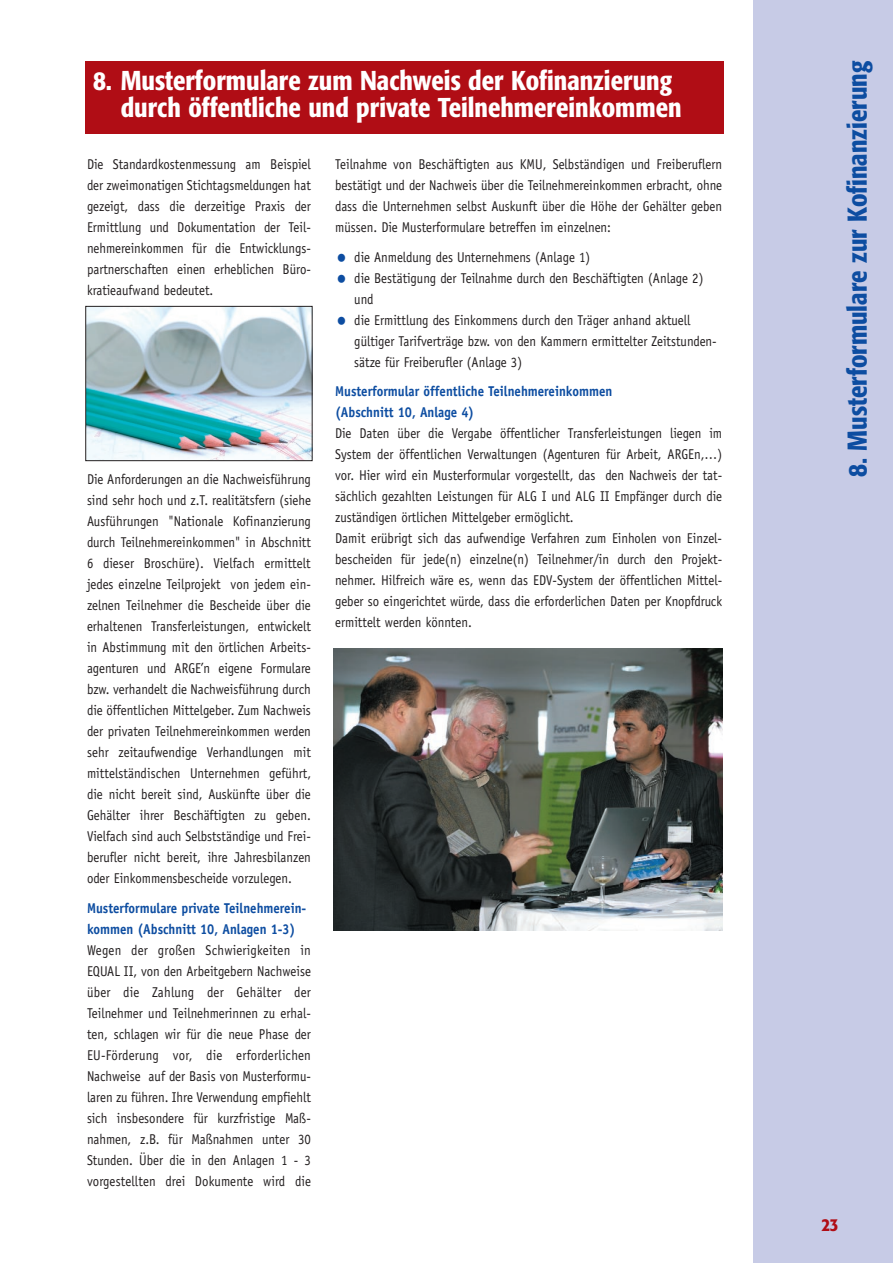
<style>
.page{position:relative;width:893px;height:1263px;background:#fff}
.page>*{position:absolute;margin:0;border:0;box-sizing:border-box;transform-origin:0 0}
.t1{font:500 27px/27px "Formata Condensed BQ";color:#fff}
.t2{font:500 27px "Formata Condensed BQ";color:#0d4da1}
.t3{font:500 18px "Formata Condensed BQ";color:#b00d15}
.t4{font:14.25px/21px "Officina Sans";color:#231f20;text-align:justify;scale:.9 1}
.t5{font:700 14.25px/21px "Officina Sans";color:#0d4da1;scale:.9 1}
</style>
<div class="page">
<div style="left:753px;top:0;width:139px;height:1263px;background:#c7cbe6"></div>
<div style="left:85px;top:62px;width:638px;height:72px;background:#b00d15"></div>
<img style="left:87px;top:308px;width:223px;height:151px">
<div style="left:85px;top:306px;width:227px;height:155px;border:1px solid #231f20"></div>
<img style="left:333px;top:649px;width:389px;height:282px">
<h1 class="t1" style="left:121px;top:70px;width:562px;text-indent:-28px">8. Musterformulare zum Nachweis der Kofinanzierung durch öffentliche und private Teilnehmereinkommen</h1>
<p class="t4" style="left:87px;top:155px;width:250px">Die Standardkostenmessung am Beispiel der zweimonatigen Stichtagsmeldungen hat gezeigt, dass die derzeitige Praxis der Ermittlung und Dokumentation der Teil&shy;nehmereinkommen für die Entwicklungs&shy;partnerschaften einen erheblichen Büro&shy;kratieaufwand bedeutet.</p>
<p class="t4" style="left:87px;top:470px;width:251px">Die Anforderungen an die Nachweisführung sind sehr hoch und z.T. realitätsfern (siehe Ausführungen "Nationale Kofinanzierung durch Teilnehmereinkommen" in Abschnitt 6 dieser Broschüre). Vielfach ermittelt jedes einzelne Teilprojekt von jedem ein&shy;zelnen Teilnehmer die Bescheide über die erhaltenen Transferleistungen, entwickelt in Abstimmung mit den örtlichen Arbeits&shy;agenturen und ARGE’n eigene Formulare bzw. verhandelt die Nachweisführung durch die öffentlichen Mittelgeber. Zum Nachweis der privaten Teilnehmereinkommen werden sehr zeitaufwendige Verhandlungen mit mittelständischen Unternehmen geführt, die nicht bereit sind, Auskünfte über die Gehälter ihrer Beschäftigten zu geben.<br>Vielfach sind auch Selbstständige und Frei&shy;berufler nicht bereit, ihre Jahresbilanzen oder Einkommensbescheide vorzulegen.</p>
<p class="t5" style="left:87px;top:899px;width:245px">Musterformulare private Teilnehmerein&shy;kommen (Abschnitt 10, Anlagen 1-3)</p>
<p class="t4" style="left:87px;top:941px;width:250px">Wegen der großen Schwierigkeiten in EQUAL II, von den Arbeitgebern Nachweise über die Zahlung der Gehälter der Teilnehmer und Teilnehmerinnen zu erhal&shy;ten, schlagen wir für die neue Phase der EU-Förderung vor, die erforderlichen Nachweise auf der Basis von Musterformu&shy;laren zu führen. Ihre Verwendung empfiehlt sich insbesondere für kurzfristige Maß&shy;nahmen, z.B. für Maßnahmen unter 30<br>Stunden. Über die in den Anlagen 1 - 3 vorgestellten drei Dokumente wird die</p>
<p class="t4" style="left:335px;top:155px;width:431px">Teilnahme von Beschäftigten aus KMU, Selbständigen und Freiberuflern bestätigt und der Nachweis über die Teilnehmereinkommen erbracht, ohne dass die Unternehmen selbst Auskunft über die Höhe der Gehälter geben müssen. Die Musterformulare betreffen im einzelnen:</p>
<p class="t4" style="left:354px;top:248px;width:404px;text-align:left">die Anmeldung des Unternehmens (Anlage 1)<br>die Bestätigung der Teilnahme durch den Beschäftigten (Anlage 2) und<br>die Ermittlung des Einkommens durch den Träger anhand aktuell gültiger Tarifverträge bzw. von den Kammern ermittelter Zeitstunden&shy;sätze für Freiberufler (Anlage 3)</p>
<p class="t5" style="left:335px;top:382px;width:309px">Musterformular öffentliche Teilnehmereinkommen (Abschnitt 10, Anlage 4)</p>
<p class="t4" style="left:335px;top:424px;width:431px;text-align:left">Die Daten über die Vergabe öffentlicher Transferleistungen liegen im System der öffentlichen Verwaltungen (Agenturen für Arbeit, ARGEn,…) vor. Hier wird ein Musterformular vorgestellt, das den Nachweis der tat&shy;sächlich gezahlten Leistungen für ALG I und ALG II Empfänger durch die zuständigen örtlichen Mittelgeber ermöglicht.<br>Damit erübrigt sich das aufwendige Verfahren zum Einholen von Einzel&shy;bescheiden für jede(n) einzelne(n) Teilnehmer/in durch den Projekt&shy;nehmer. Hilfreich wäre es, wenn das EDV-System der öffentlichen Mittel&shy;geber so eingerichtet würde, dass die erforderlichen Daten per Knopfdruck ermittelt werden könnten.</p>
<h1 class="t2" style="left:846px;top:477px;width:417px;rotate:-90deg">8. Musterformulare zur Kofinanzierung</h1>
<p class="t3" style="left:821px;top:1217px;width:19px">23</p>
</div>
